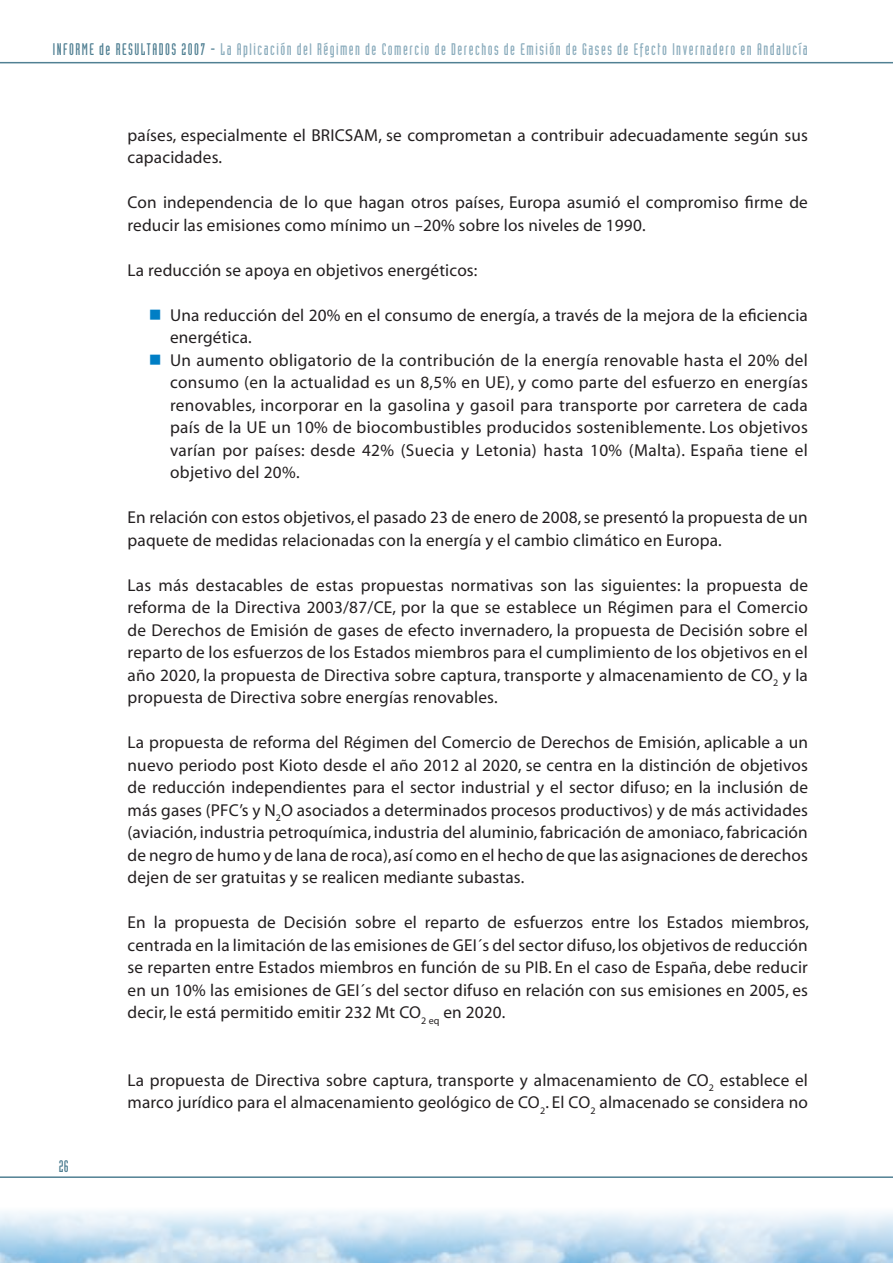
<style>
.page{position:relative;width:893px;height:1263px;background:#fff}
.page>*{position:absolute;margin:0;border:0;box-sizing:border-box;transform-origin:0 0}
.t1{font:17.25px/22.5px "Myriad";letter-spacing:.01em;color:#231f20}
.t2{font:16.5px "Industria Solid";letter-spacing:.09em;color:#8cadbd}
.t3{font:16.5px "Industria Solid";color:#518093}
.t4{font:16.5px "Industria Solid A";color:#518093}
.s1{color:#518093}
.s2{color:#007ec5}
</style>
<div class="page">
<hr style="left:0;top:62px;width:893px;height:1px;background:#518093">
<hr style="left:0;top:1176px;width:893px;height:2px;background:#518093">
<p class="t3" style="left:53px;top:40px;width:11px">Informe</p>
<p class="t2" style="left:99px;top:40px;width:710px"><span class="s1">de RESULTADOS 2007 -</span> La Aplicación del Régimen de Comercio de Derechos de Emisión de Gases de Efecto Invernadero en Andalucía</p>
<p class="t1" style="left:128px;top:124px;width:682px">países, especialmente el BRICSAM, se comprometan a contribuir adecuadamente según sus capacidades.</p>
<p class="t1" style="left:128px;top:192px;width:682px">Con independencia de lo que hagan otros países, Europa asumió el compromiso firme de reducir las emisiones como mínimo un –20% sobre los niveles de 1990.</p>
<p class="t1" style="left:128px;top:259px;width:351px">La reducción se apoya en objetivos energéticos:</p>
<p class="t1" style="left:170px;top:304px;width:639px;text-indent:-21px"><span class="s2">■</span> Una reducción del 20% en el consumo de energía, a través de la mejora de la eficiencia energética.</p>
<p class="t1" style="left:170px;top:349px;width:639px;text-align:justify;text-indent:-21px"><span class="s2">■</span> Un aumento obligatorio de la contribución de la energía renovable hasta el 20% del consumo (en la actualidad es un 8,5% en UE), y como parte del esfuerzo en energías renovables, incorporar en la gasolina y gasoil para transporte por carretera de cada país de la UE un 10% de biocombustibles producidos sosteniblemente. Los objetivos varían por países: desde 42% (Suecia y Letonia) hasta 10% (Malta). España tiene el objetivo del 20%.</p>
<p class="t1" style="left:128px;top:507px;width:682px">En relación con estos objetivos, el pasado 23 de enero de 2008, se presentó la propuesta de un paquete de medidas relacionadas con la energía y el cambio climático en Europa.</p>
<p class="t1" style="left:128px;top:574px;width:682px;text-align:justify">Las más destacables de estas propuestas normativas son las siguientes: la propuesta de reforma de la Directiva 2003/87/CE, por la que se establece un Régimen para el Comercio de Derechos de Emisión de gases de efecto invernadero, la propuesta de Decisión sobre el reparto de los esfuerzos de los Estados miembros para el cumplimiento de los objetivos en el año 2020, la propuesta de Directiva sobre captura, transporte y almacenamiento de CO<sub>2</sub> y la propuesta de Directiva sobre energías renovables.</p>
<p class="t1" style="left:128px;top:732px;width:682px;text-align:justify">La propuesta de reforma del Régimen del Comercio de Derechos de Emisión, aplicable a un nuevo periodo post Kioto desde el año 2012 al 2020, se centra en la distinción de objetivos de reducción independientes para el sector industrial y el sector difuso; en la inclusión de más gases (PFC’s y N<sub>2</sub>O asociados a determinados procesos productivos) y de más actividades (aviación, industria petroquímica, industria del aluminio, fabricación de amoniaco, fabricación de negro de humo y de lana de roca), así como en el hecho de que las asignaciones de derechos dejen de ser gratuitas y se realicen mediante subastas.</p>
<p class="t1" style="left:128px;top:912px;width:683px;text-align:justify">En la propuesta de Decisión sobre el reparto de esfuerzos entre los Estados miembros, centrada en la limitación de las emisiones de GEI´s del sector difuso, los objetivos de reducción se reparten entre Estados miembros en función de su PIB. En el caso de España, debe reducir en un 10% las emisiones de GEI´s del sector difuso en relación con sus emisiones en 2005, es decir, le está permitido emitir 232 Mt CO<sub>2</sub> <sub>eq</sub> en 2020.</p>
<p class="t4" style="left:59px;top:1157px;width:11px">26</p>
<p class="t1" style="left:128px;top:1069px;width:682px">La propuesta de Directiva sobre captura, transporte y almacenamiento de CO<sub>2</sub> establece el marco jurídico para el almacenamiento geológico de CO<sub>2</sub>. El CO<sub>2</sub> almacenado se considera no</p>
</div>
